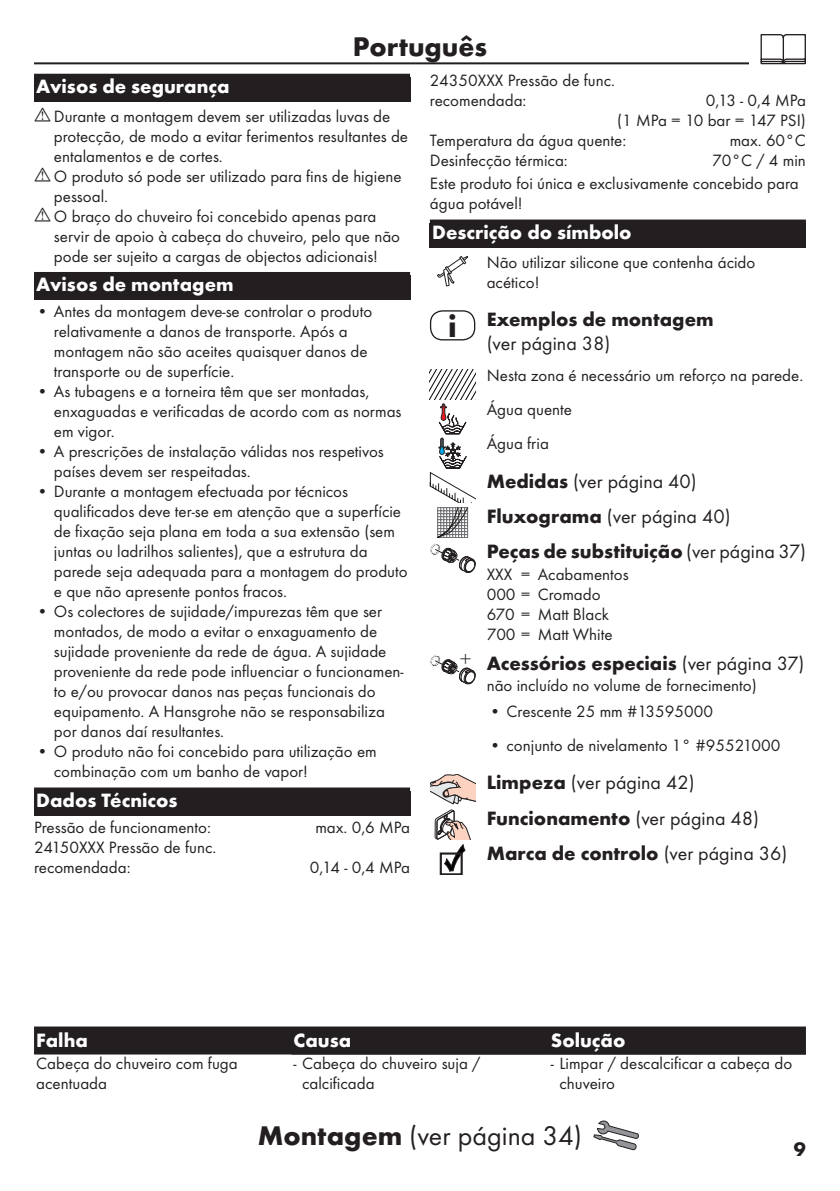
<style>
.page{position:relative;width:840px;height:1191px;background:#fff}
.page>*{position:absolute;margin:0;border:0;box-sizing:border-box;transform-origin:0 0}
.t1{font:700 32px "Futura TOT";color:#231f20}
.t2{font:28px "Futura TOT Boo";color:#231f20}
.t3{font:700 28px "Futura TOT";color:#231f20}
.t4{font:300 21.2px "Futura TOT";color:#231f20}
.t5{font:700 20px/35.4px "Futura TOT";color:#231f20}
.t6{font:700 20px "Futura TOT";color:#fff}
.t7{font:20px/35.4px "Futura TOT Boo";color:#231f20}
.t8{font:17px/20px "Futura TOT Boo";color:#231f20}
.s1{font-family:"Futura TOT";font-weight:700}
.s2{font-family:"Futura TOT Boo";font-weight:400}
</style>
<div class="page">
<hr style="left:34px;top:62px;width:771px;height:2px;background:#231f20">
<div style="left:748px;top:34px;width:68px;height:34px;background:#fff"></div>
<svg style="left:760px;top:34px;width:45px;height:30px"></svg>
<svg style="left:593px;top:1120px;width:45px;height:30px"></svg>
<div style="left:34px;top:74px;width:376px;height:28px;background:#231f20"></div>
<div style="left:34px;top:272px;width:376px;height:28px;background:#231f20"></div>
<div style="left:34px;top:787px;width:376px;height:28px;background:#231f20"></div>
<div style="left:429px;top:223px;width:376px;height:25px;background:#231f20"></div>
<div style="left:429px;top:219px;width:376px;height:28px;background:#231f20"></div>
<svg style="left:437px;top:256px;width:31px;height:30px"></svg>
<div style="left:429px;top:310px;width:46px;height:30px;border:1px solid #231f20;border-radius:12px"></div>
<svg style="left:429px;top:369px;width:46px;height:204px"></svg>
<svg style="left:430px;top:655px;width:45px;height:29px"></svg>
<svg style="left:430px;top:774px;width:45px;height:101px"></svg>
<div style="left:34px;top:1026px;width:771px;height:26px;background:#231f20"></div>
<hr style="left:34px;top:1052px;width:771px;height:2px;background:#231f20">
<h2 class="t3" style="left:352px;top:29px;width:136px">Português</h2>
<p class="t6" style="left:36px;top:74px;width:195px">Avisos de segurança</p>
<p class="t8" style="left:54px;top:106px;width:355px">Durante a montagem devem ser utilizadas luvas de protecção, de modo a evitar ferimentos resultantes de entalamentos e de cortes.<br>O produto só pode ser utilizado para fins de higiene pessoal.<br>O braço do chuveiro foi concebido apenas para servir de apoio à cabeça do chuveiro, pelo que não pode ser sujeito a cargas de objectos adicionais!</p>
<p class="t6" style="left:36px;top:272px;width:199px">Avisos de montagem</p>
<p class="t8" style="left:54px;top:301px;width:320px;text-indent:-17px">• Antes da montagem deve-se controlar o produto relativamente a danos de transporte. Após a montagem não são aceites quaisquer danos de transporte ou de superfície.</p>
<p class="t8" style="left:54px;top:381px;width:349px;text-indent:-17px">• As tubagens e a torneira têm que ser montadas, enxaguadas e verificadas de acordo com as normas em vigor.</p>
<p class="t8" style="left:54px;top:441px;width:331px;text-indent:-17px">• A prescrições de instalação válidas nos respetivos países devem ser respeitadas.</p>
<p class="t8" style="left:54px;top:481px;width:355px;text-indent:-17px">• Durante a montagem efectuada por técnicos qualificados deve ter-se em atenção que a superfície de fixação seja plana em toda a sua extensão (sem juntas ou ladrilhos salientes), que a estrutura da parede seja adequada para a montagem do produto e que não apresente pontos fracos.</p>
<p class="t8" style="left:54px;top:601px;width:351px;text-indent:-17px">• Os colectores de sujidade/impurezas têm que ser montados, de modo a evitar o enxaguamento de sujidade proveniente da rede de água. A sujidade proveniente da rede pode influenciar o funcionamen&shy;to e/ou provocar danos nas peças funcionais do equipamento. A Hansgrohe não se responsabiliza por danos daí resultantes.</p>
<p class="t8" style="left:54px;top:741px;width:324px;text-indent:-17px">• O produto não foi concebido para utilização em combinação com um banho de vapor!</p>
<p class="t6" style="left:36px;top:788px;width:143px">Dados Técnicos</p>
<p class="t8" style="left:34px;top:817px;width:178px">Pressão de funcionamento:</p>
<p class="t8" style="left:315px;top:817px;width:96px">max. 0,6 MPa</p>
<p class="t8" style="left:34px;top:837px;width:184px">24150XXX Pressão de func. recomendada:</p>
<p class="t8" style="left:309px;top:857px;width:102px">0,14 - 0,4 MPa</p>
<p class="t8" style="left:429px;top:71px;width:186px">24350XXX Pressão de func. recomendada:</p>
<p class="t8" style="left:705px;top:91px;width:102px">0,13 - 0,4 MPa</p>
<p class="t8" style="left:616px;top:111px;width:190px">(1 MPa = 10 bar = 147 PSI)</p>
<p class="t8" style="left:429px;top:131px;width:198px">Temperatura da água quente:</p>
<p class="t8" style="left:729px;top:131px;width:78px">max. 60°C</p>
<p class="t8" style="left:429px;top:151px;width:139px">Desinfecção térmica:</p>
<p class="t8" style="left:429px;top:149px;width:377px;line-height:22.8px;text-indent:282px">70°C / 4 min<br>Este produto foi única e exclusivamente concebido para</p>
<p class="t8" style="left:429px;top:193px;width:94px">água potável!</p>
<p class="t6" style="left:432px;top:220px;width:201px">Descrição do símbolo</p>
<p class="t8" style="left:486px;top:252px;width:270px">Não utilizar silicone que contenha ácido acético!</p>
<p class="t5" style="left:486px;top:301px;width:228px">Exemplos de montagem</p>
<p class="t7" style="left:486px;top:325px;width:125px">(ver página 38)</p>
<p class="t8" style="left:486px;top:358px;width:318px;line-height:34.2px">Nesta zona é necessário um reforço na parede.<br>Água quente<br>Água fria</p>
<p class="t7" style="left:486px;top:463px;width:245px"><span class="s1">Medidas</span> (ver página 40)<br><span class="s1">Fluxograma</span> (ver página 40)</p>
<p class="t5" style="left:486px;top:533px;width:320px">Peças de substituição <span class="s2">(ver página 37)</span></p>
<p class="t8" style="left:486px;top:564px;width:143px">XXX = Acabamentos<br>000 = Cromado<br>670 = Matt Black<br>700 = Matt White</p>
<p class="t5" style="left:486px;top:645px;width:319px">Acessórios especiais <span class="s2">(ver página 37)</span></p>
<p class="t8" style="left:486px;top:675px;width:271px">não incluído no volume de fornecimento)</p>
<p class="t8" style="left:489px;top:701px;width:225px">• Crescente 25 mm #13595000</p>
<p class="t8" style="left:489px;top:735px;width:292px">• conjunto de nivelamento 1° #95521000</p>
<p class="t7" style="left:486px;top:765px;width:209px"><span class="s1">Limpeza</span> (ver página 42)</p>
<p class="t5" style="left:486px;top:800px;width:302px">Funcionamento <span class="s2">(ver página 48)<br></span>Marca de controlo <span class="s2">(ver página 36)</span></p>
<h1 class="t1" style="left:448px;top:306px;width:10px">i</h1>
<p class="t4" style="left:459px;top:647px;width:13px">+</p>
<p class="t6" style="left:36px;top:1027px;width:53px">Falha</p>
<p class="t6" style="left:293px;top:1027px;width:59px">Causa</p>
<p class="t6" style="left:550px;top:1027px;width:76px">Solução</p>
<p class="t8" style="left:36px;top:1053px;width:203px">Cabeça do chuveiro com fuga acentuada</p>
<p class="t8" style="left:302px;top:1053px;width:180px;text-indent:-8px">- Cabeça do chuveiro suja / calcificada</p>
<p class="t8" style="left:559px;top:1053px;width:234px;text-indent:-8px">- Limpar / descalcificar a cabeça do chuveiro</p>
<h2 class="t2" style="left:258px;top:1119px;width:325px"><span class="s1">Montagem</span> (ver página 34)</h2>
<p class="t5" style="left:793px;top:1131px;width:13px">9</p>
</div>
